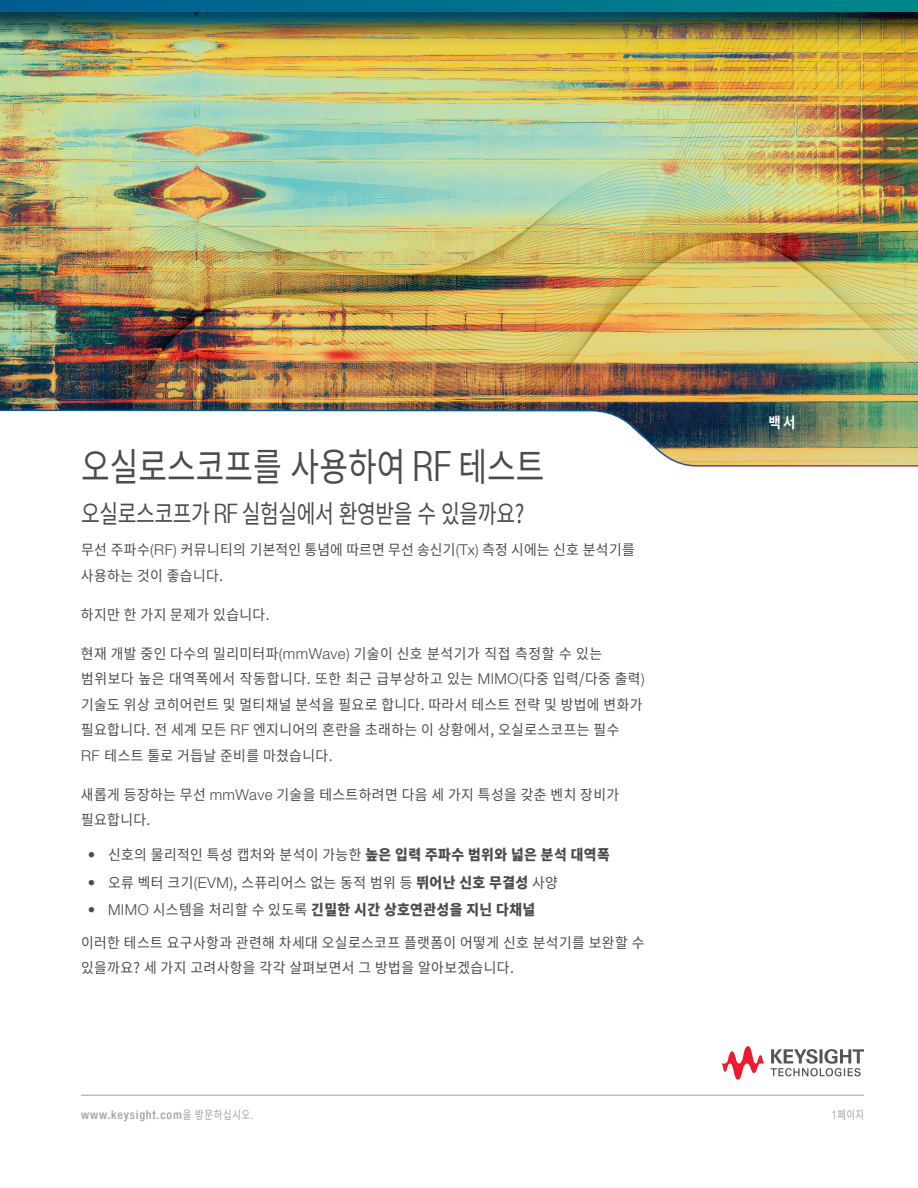
<style>
.page{position:relative;width:918px;height:1188px;background:#fff}
.page>*{position:absolute;margin:0;border:0;box-sizing:border-box;transform-origin:0 0}
.t1{font:39px "Noto Sans CJ Kkr";color:#4b4c4d;scale:.8 1}
.t2{font:25.5px "Noto Sans CJ Kkr";letter-spacing:-.02em;color:#4b4c4d;scale:.8 1}
.t3{font:700 15px "Noto Sans CJ Kkr";color:#fff;scale:.9 1}
.t4{font:14.55px/25.5px "Noto Sans CJ Kkr";letter-spacing:.03em;color:#4b4c4d;scale:.95 1}
.t5{font:900 14.55px "Noto Sans CJ Kkr";letter-spacing:.03em;color:#4b4c4d;scale:.95 1}
.t6{font:500 condensed 12px "Helvetica Neue LT Std";letter-spacing:.07em;color:#a19fa8}
.t7{font:11.7px "Noto Sans CJ Kkr";color:#a19fa8;scale:.8 1}
.s1{font-family:"Helvetica Neue LT Std";font-weight:300;font-stretch:condensed;font-size:42px}
.s2{font-family:"Helvetica Neue LT Std";font-weight:300;font-stretch:condensed;font-size:27px}
.s3{font-family:"Helvetica Neue LT Std";font-weight:300;font-size:15px}
.s4{font-weight:900}
.s5{font-weight:400}
.s6{font-family:"Noto Sans CJ Kkr";font-weight:400;font-stretch:normal;font-size:11.7px}
.s7{font-family:"Helvetica Neue LT Std";font-weight:300;font-stretch:condensed;font-size:12px}
</style>
<div class="page">
<hr style="left:81px;top:1095px;width:783px;height:1px;background:#a19fa8">
<svg style="left:721px;top:1046px;width:143px;height:34px"></svg>
<img style="left:0;top:12px;width:918px;height:455px">
<svg style="left:0;top:0;width:918px;height:12px;background:#00708d"></svg>
<h1 class="t1" style="left:81px;top:445px;width:581px">오실로스코프를 사용하여 <span class="s1">RF</span> 테스트</h1>
<h2 class="t2" style="left:81px;top:499px;width:556px">오실로스코프가 <span class="s2">RF</span> 실험실에서 환영받을 수 있을까요?</h2>
<p class="t4" style="left:81px;top:538px;width:585px">무선 주파수<span class="s3">(RF)</span> 커뮤니티의 기본적인 통념에 따르면 무선 송신기<span class="s3">(Tx)</span> 측정 시에는 신호 분석기를 사용하는 것이 좋습니다.</p>
<p class="t4" style="left:81px;top:602px;width:200px">하지만 한 가지 문제가 있습니다.</p>
<p class="t4" style="left:81px;top:641px;width:595px">현재 개발 중인 다수의 밀리미터파<span class="s3">(mmWave)</span> 기술이 신호 분석기가 직접 측정할 수 있는 범위보다 높은 대역폭에서 작동합니다. 또한 최근 급부상하고 있는 <span class="s3">MIMO(</span>다중 입력/다중 출력<span class="s3">) </span>기술도 위상 코히어런트 및 멀티채널 분석을 필요로 합니다. 따라서 테스트 전략 및 방법에 변화가 필요합니다. 전 세계 모든 <span class="s3">RF</span> 엔지니어의 혼란을 초래하는 이 상황에서, 오실로스코프는 필수<br><span class="s3">RF</span> 테스트 툴로 거듭날 준비를 마쳤습니다.</p>
<p class="t4" style="left:81px;top:782px;width:568px">새롭게 등장하는 무선 <span class="s3">mmWave</span> 기술을 테스트하려면 다음 세 가지 특성을 갖춘 벤치 장비가 필요합니다.</p>
<p class="t4" style="left:88px;top:842px;width:551px"><span class="s3">•</span> 신호의 물리적인 특성 캡처와 분석이 가능한 <span class="s4">높은 입력 주파수 범위와 넓은 분석 대역폭</span></p>
<p class="t4" style="left:88px;top:870px;width:497px"><span class="s3">•</span> 오류 벡터 크기<span class="s3">(EVM)</span>, 스퓨리어스 없는 동적 범위 등 <span class="s4">뛰어난 신호 무결성</span> 사양</p>
<p class="t5" style="left:88px;top:902px;width:473px"><span class="s3">• MIMO</span> <span class="s5">시스템을 처리할 수 있도록</span> 긴밀한 시간 상호연관성을 지닌 다채널</p>
<p class="t4" style="left:81px;top:930px;width:595px">이러한 테스트 요구사항과 관련해 차세대 오실로스코프 플랫폼이 어떻게 신호 분석기를 보완할 수 있을까요? 세 가지 고려사항을 각각 살펴보면서 그 방법을 알아보겠습니다.</p>
<p class="t3" style="left:769px;top:414px;width:31px">백서</p>
<p class="t6" style="left:81px;top:1107px;width:174px">www.keysight.com<span class="s6">을 방문하십시오.</span></p>
<p class="t7" style="left:831px;top:1108px;width:42px"><span class="s7">1</span>페이지</p>
</div>
